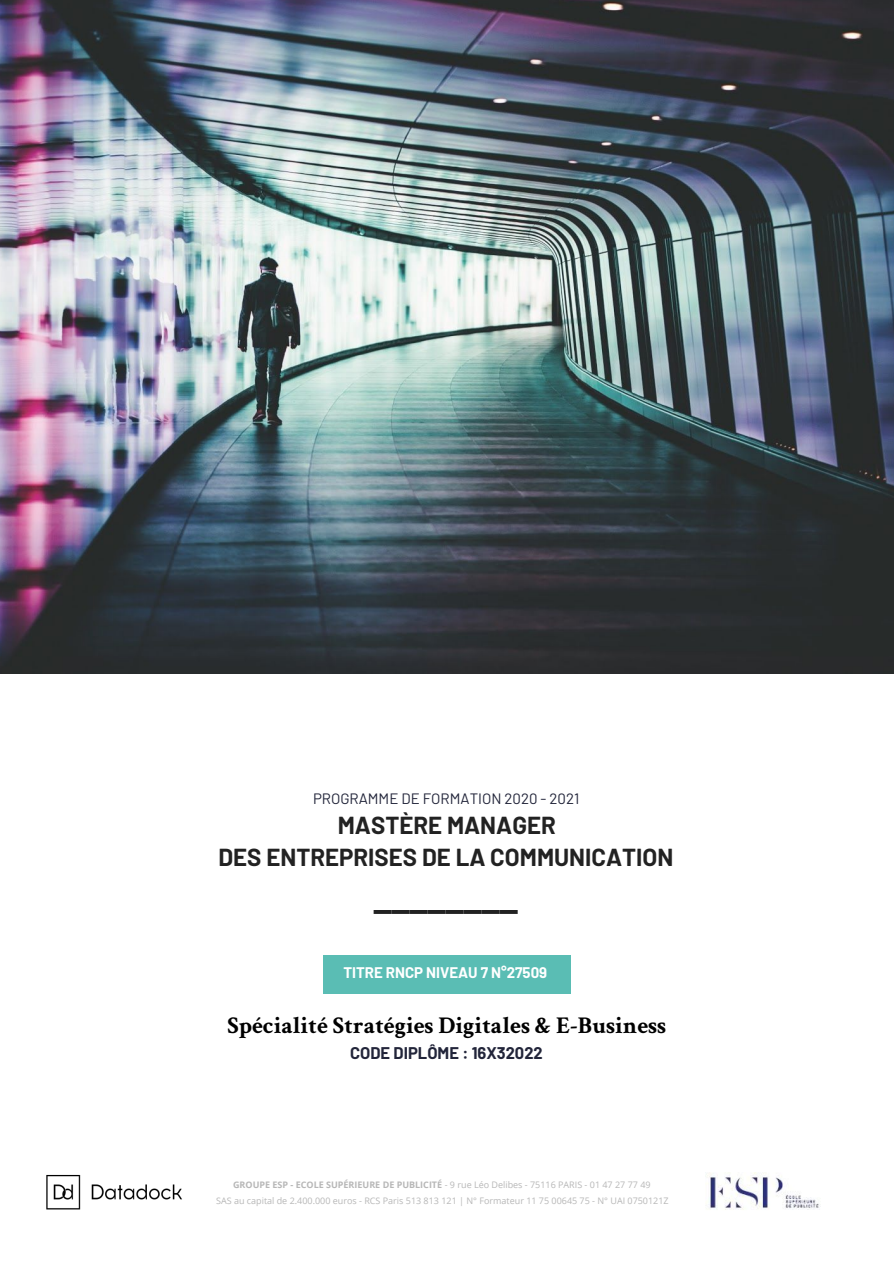
<style>
.page{position:relative;width:894px;height:1265px;background:#fff}
.page>*{position:absolute;margin:0;border:0;box-sizing:border-box;transform-origin:0 0}
.t1{font:800 36px "Montserrat";color:#222}
.t2{font:700 24px/32.7px "Barlow";color:#222;text-align:center}
.t3{font:700 24px "Crimson Text";color:#000}
.t4{font:700 16.5px "Barlow";color:#22253a}
.t5{font:15px "Barlow";color:#22253a}
.t6{font:700 15px "Barlow";color:#fff}
.t7{font:9px/15.8px "Open Sans";color:#b7b7b7;text-align:center}
.s1{font-weight:700}
</style>
<div class="page">
<div style="left:323px;top:955px;width:247px;height:37px;background:#5abdb4"></div>
<hr style="left:323px;top:992px;width:248px;height:1px;background:#5abdb4">
<hr style="left:570px;top:955px;width:1px;height:38px;background:#5abdb4">
<img style="left:0;top:0;width:894px;height:673px">
<img style="left:707px;top:1172px;width:114px;height:38px">
<img style="left:46px;top:1174px;width:136px;height:36px">
<h3 class="t5" style="left:313px;top:789px;width:268px">PROGRAMME DE FORMATION 2020 - 2021</h3>
<h2 class="t2" style="left:218px;top:807px;width:457px">MASTÈRE MANAGER<br>DES ENTREPRISES DE LA COMMUNICATION</h2>
<h1 class="t1" style="left:374px;top:875px;width:146px">________</h1>
<h3 class="t6" style="left:343px;top:962px;width:205px">TITRE RNCP NIVEAU 7 N°27509</h3>
<h2 class="t3" style="left:227px;top:1016px;width:440px">Spécialité Stratégies Digitales &amp; E-Business</h2>
<h3 class="t4" style="left:350px;top:1042px;width:194px">CODE DIPLÔME : 16X32022</h3>
<p class="t7" style="left:216px;top:1177px;width:454px"><span class="s1">GROUPE ESP - ECOLE SUPÉRIEURE DE PUBLICITÉ</span> - 9 rue Léo Delibes - 75116 PARIS - 01 47 27 77 49<br>SAS au capital de 2.400.000 euros - RCS Paris 513 813 121 | N° Formateur 11 75 00645 75 - N° UAI 0750121Z</p>
</div>
